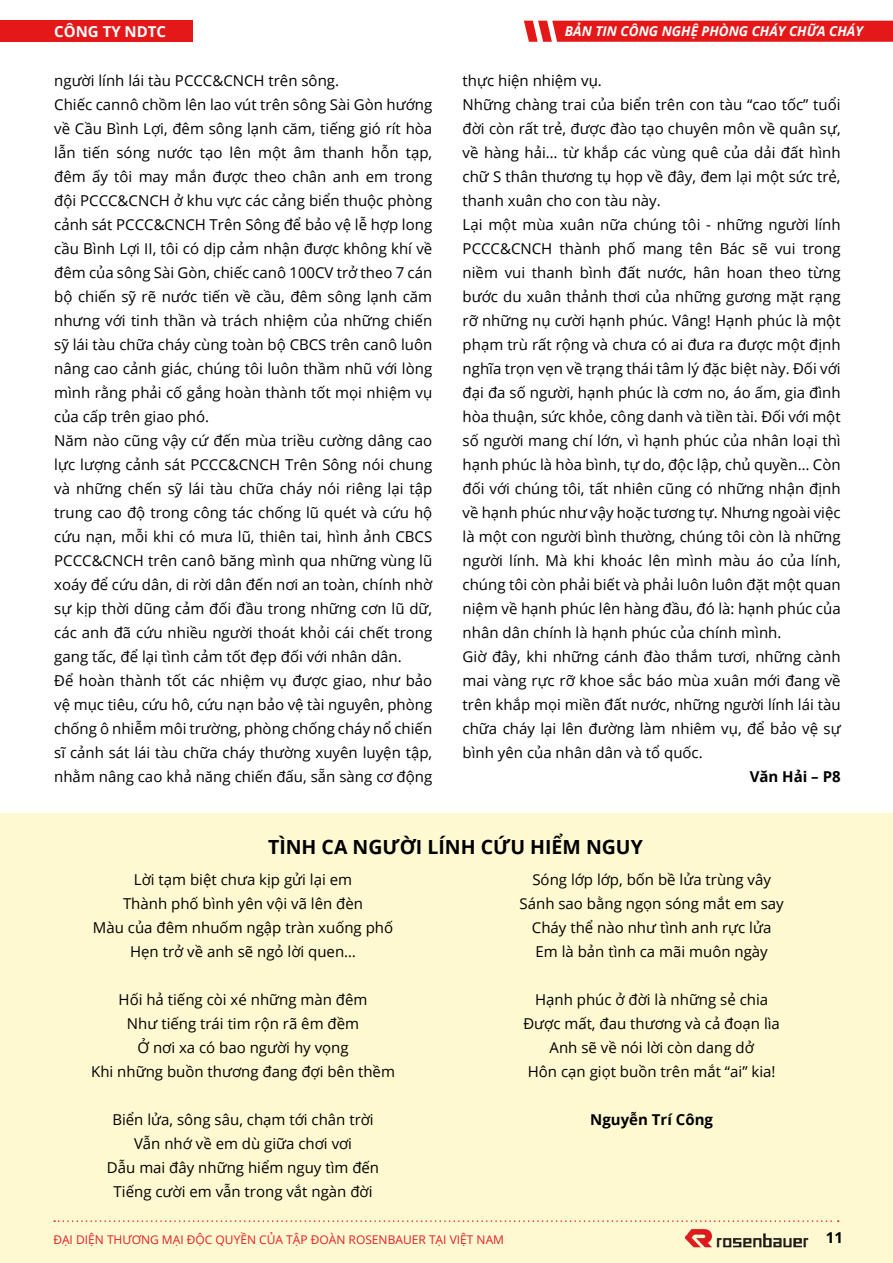
<style>
.page{position:relative;width:893px;height:1263px;background:#fff}
.page>*{position:absolute;margin:0;border:0;box-sizing:border-box;transform-origin:0 0}
.t1{font:700 19.5px "Open Sans";color:#000}
.t2{font:15px/24px "Open Sans";color:#000101}
.t3{font:15px/24px "Open Sans";color:#000;text-align:center}
.t4{font:700 15px "Open Sans";color:#000}
.t5{font:700 15px "Open Sans";color:#000101}
.t6{font:700 15px "Open Sans";color:#fff}
.t7{font:italic 700 13.5px "Open Sans";color:#fff}
.t8{font:12px "Open Sans";color:#e41f26}
</style>
<div class="page">
<div style="left:0;top:813px;width:893px;height:450px;background:#fef9d0"></div>
<svg style="left:54px;top:1220px;width:785px;height:2px"></svg>
<img style="left:684px;top:1228px;width:125px;height:20px">
<svg style="left:524px;top:21px;width:369px;height:21px;background:#e52223"></svg>
<div style="left:0;top:21px;width:192px;height:21px;background:#e41819"></div>
<p class="t6" style="left:54px;top:21px;width:113px">CÔNG TY N DTC</p>
<p class="t7" style="left:565px;top:22px;width:300px">BẢN TIN CÔNG NGHỆ PHÒNG CHÁY CHỮA CHÁY</p>
<p class="t2" style="left:54px;top:69px;width:380px">người lính lái tàu PCCC&amp;CNCH trên sông.<br>Chiếc cannô chồm lên lao vút trên sông Sài Gòn hướng về Cầu Bình Lợi, đêm sông lạnh căm, tiếng gió rít hòa lẫn tiến sóng nước tạo lên một âm thanh hỗn tạp, đêm ấy tôi may mắn được theo chân anh em trong đội PCCC&amp;CNCH ở khu vực các cảng biển thuộc phòng cảnh sát PCCC&amp;CNCH Trên Sông để bảo vệ lễ hợp long cầu Bình Lợi II, tôi có dịp cảm nhận được không khí về đêm của sông Sài Gòn, chiếc canô 100CV trở theo 7 cán bộ chiến sỹ rẽ nước tiến về cầu, đêm sông lạnh căm nhưng với tinh thần và trách nhiệm của những chiến sỹ lái tàu chữa cháy cùng toàn bộ CBCS trên canô luôn nâng cao cảnh giác, chúng tôi luôn thầm nhũ với lòng mình rằng phải cố gắng hoàn thành tốt mọi nhiệm vụ của cấp trên giao phó.<br>Năm nào cũng vậy cứ đến mùa triều cường dâng cao lực lượng cảnh sát PCCC&amp;CNCH Trên Sông nói chung và những chến sỹ lái tàu chữa cháy nói riêng lại tập trung cao độ trong công tác chống lũ quét và cứu hộ cứu nạn, mỗi khi có mưa lũ, thiên tai, hình ảnh CBCS PCCC&amp;CNCH trên canô băng mình qua những vùng lũ xoáy để cứu dân, di rời dân đến nơi an toàn, chính nhờ sự kịp thời dũng cảm đối đầu trong những cơn lũ dữ, các anh đã cứu nhiều người thoát khỏi cái chết trong gang tấc, để lại tình cảm tốt đẹp đối với nhân dân.<br>Để hoàn thành tốt các nhiệm vụ được giao, như bảo vệ mục tiêu, cứu hô, cứu nạn bảo vệ tài nguyên, phòng chống ô nhiễm môi trường, phòng chống cháy nổ chiến sĩ cảnh sát lái tàu chữa cháy thường xuyên luyện tập, nhằm nâng cao khả năng chiến đấu, sẵn sàng cơ động</p>
<p class="t2" style="left:463px;top:69px;width:380px">thực hiện nhiệm vụ.<br>Những chàng trai của biển trên con tàu “cao tốc” tuổi đời còn rất trẻ, được đào tạo chuyên môn về quân sự, về hàng hải… từ khắp các vùng quê của dải đất hình chữ S thân thương tụ họp về đây, đem lại một sức trẻ, thanh xuân cho con tàu này.<br>Lại một mùa xuân nữa chúng tôi - những người lính PCCC&amp;CNCH thành phố mang tên Bác sẽ vui trong niềm vui thanh bình đất nước, hân hoan theo từng bước du xuân thảnh thơi của những gương mặt rạng rỡ những nụ cười hạnh phúc. Vâng! Hạnh phúc là một phạm trù rất rộng và chưa có ai đưa ra được một định nghĩa trọn vẹn về trạng thái tâm lý đặc biệt này. Đối với đại đa số người, hạnh phúc là cơm no, áo ấm, gia đình hòa thuận, sức khỏe, công danh và tiền tài. Đối với một số người mang chí lớn, vì hạnh phúc của nhân loại thì hạnh phúc là hòa bình, tự do, độc lập, chủ quyền… Còn đối với chúng tôi, tất nhiên cũng có những nhận định về hạnh phúc như vậy hoặc tương tự. Nhưng ngoài việc là một con người bình thường, chúng tôi còn là những người lính. Mà khi khoác lên mình màu áo của lính, chúng tôi còn phải biết và phải luôn luôn đặt một quan niệm về hạnh phúc lên hàng đầu, đó là: hạnh phúc của nhân dân chính là hạnh phúc của chính mình.<br>Giờ đây, khi những cánh đào thắm tươi, những cành mai vàng rực rỡ khoe sắc báo mùa xuân mới đang về trên khắp mọi miền đất nước, những người lính lái tàu chữa cháy lại lên đường làm nhiêm vụ, để bảo vệ sự bình yên của nhân dân và tổ quốc.</p>
<p class="t5" style="left:750px;top:766px;width:92px">VĂN HẢI – P8</p>
<h1 class="t1" style="left:268px;top:833px;width:376px">TÌNH CA NGƯỜI LÍNH CỨU H IỂM NGUY</h1>
<p class="t3" style="left:520px;top:867px;width:266px">Sóng lớp lớp, bốn bề lửa trùng vây<br>Sánh sao bằng ngọn sóng mắt em say<br>Cháy thể nào như tình anh rực lửa<br>Em là bản tình ca mãi muôn ngày</p>
<p class="t3" style="left:523px;top:987px;width:258px">Hạnh phúc ở đời là những sẻ chia<br>Được mất, đau thương và cả đoạn lìa<br>Anh sẽ về nói lời còn dang dở<br>Hôn cạn giọt buồn trên mắt “ai” kia!</p>
<p class="t4" style="left:590px;top:1109px;width:124px">NGUYỄN TRÍ CÔNG</p>
<p class="t3" style="left:93px;top:867px;width:302px">Lời tạm biệt chưa kịp gửi lại em<br>Thành phố bình yên vội vã lên đèn<br>Màu của đêm nhuốm ngập tràn xuống phố<br>Hẹn trở về anh sẽ ngỏ lời quen…</p>
<p class="t3" style="left:91px;top:987px;width:305px">Hối hả tiếng còi xé những màn đêm<br>Như tiếng trái tim rộn rã êm đềm<br>Ở nơi xa có bao người hy vọng<br>Khi những buồn thương đang đợi bên thềm</p>
<p class="t3" style="left:107px;top:1107px;width:274px">Biển lửa, sông sâu, chạm tới chân trời<br>Vẫn nhớ về em dù giữa chơi vơi<br>Dẫu mai đây những hiểm nguy tìm đến<br>Tiếng cười em vẫn trong vắt ngàn đời</p>
<p class="t8" style="left:53px;top:1231px;width:452px">Đại diện Thương mại độc quyền của tập đoàn Rosenbauer tại Việt Nam</p>
<p class="t5" style="left:826px;top:1227px;width:19px">11</p>
</div>
